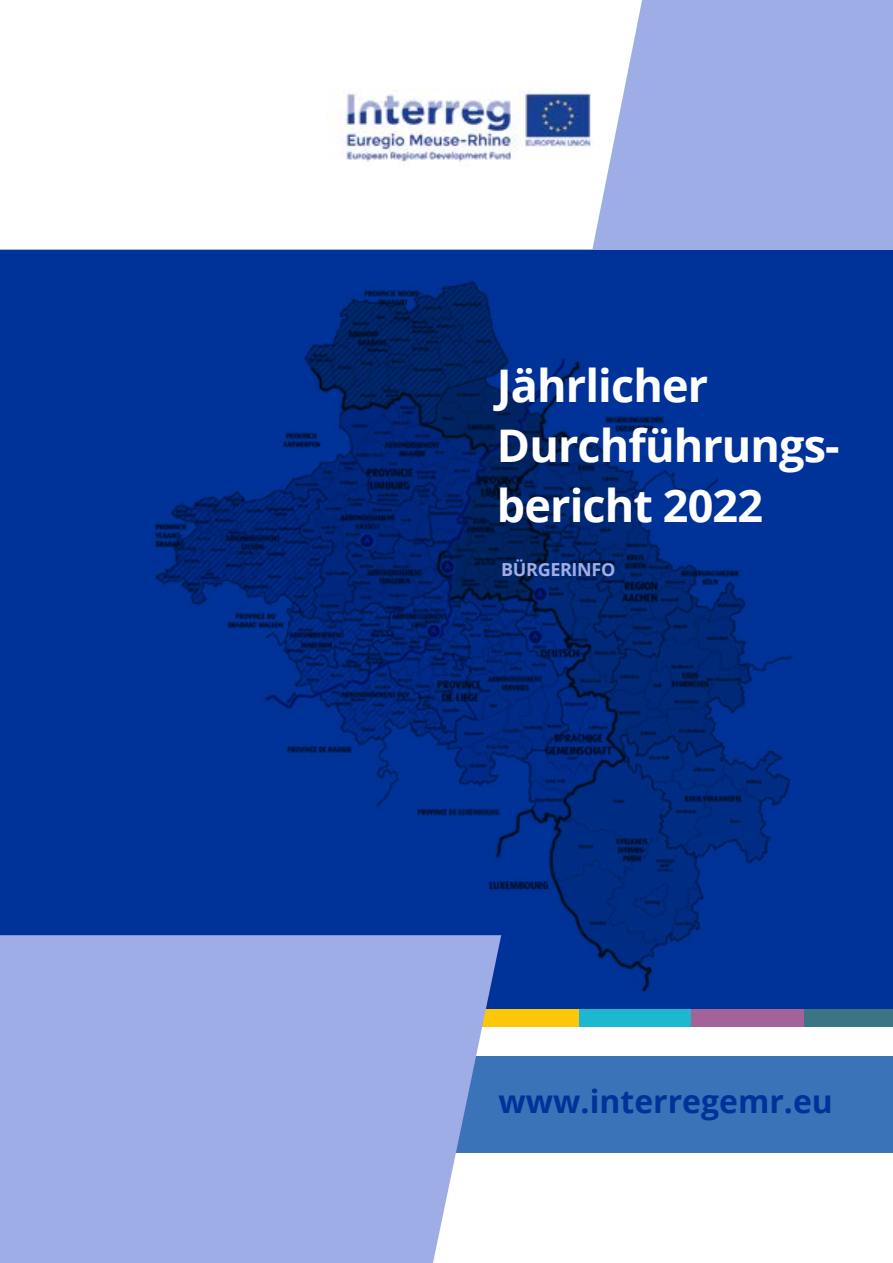
<style>
.page{position:relative;width:893px;height:1263px;background:#fff}
.page>*{position:absolute;margin:0;border:0;box-sizing:border-box;transform-origin:0 0}
.t1{font:700 45px/60px "Open Sans";letter-spacing:-.02em;color:#fff}
.t2{font:700 31.95px "Open Sans";color:#039}
.t3{font:700 18px "Open Sans";letter-spacing:-.02em;color:#9eade6}
</style>
<div class="page">
<div style="left:0;top:249px;width:893px;height:760px;background:#039"></div>
<img style="left:118px;top:249px;width:704px;height:760px">
<div style="left:0;top:0;width:893px;height:249px;background:#9eade6"></div>
<div style="left:0;top:0;width:642px;height:249px;background:#fff"></div>
<div style="left:0;top:1056px;width:893px;height:96px;background:#3b73b8"></div>
<img style="left:327px;top:89px;width:273px;height:77px">
<div style="left:466px;top:1009px;width:113px;height:17px;background:#fdc608"></div>
<div style="left:579px;top:1009px;width:113px;height:17px;background:#1cb8cf"></div>
<div style="left:692px;top:1009px;width:112px;height:17px;background:#a36298"></div>
<div style="left:804px;top:1009px;width:89px;height:17px;background:#3c7486"></div>
<svg style="left:0;top:935px;width:501px;height:328px;background:#9faee5"></svg>
<p class="t1" style="left:497px;top:355px;width:344px">Jährlicher<br>Durchführungs&shy;bericht 2022</p>
<p class="t3" style="left:501px;top:557px;width:116px">BÜRGERINFO</p>
<p class="t2" style="left:499px;top:1079px;width:336px">www.interregemr.eu</p>
</div>
